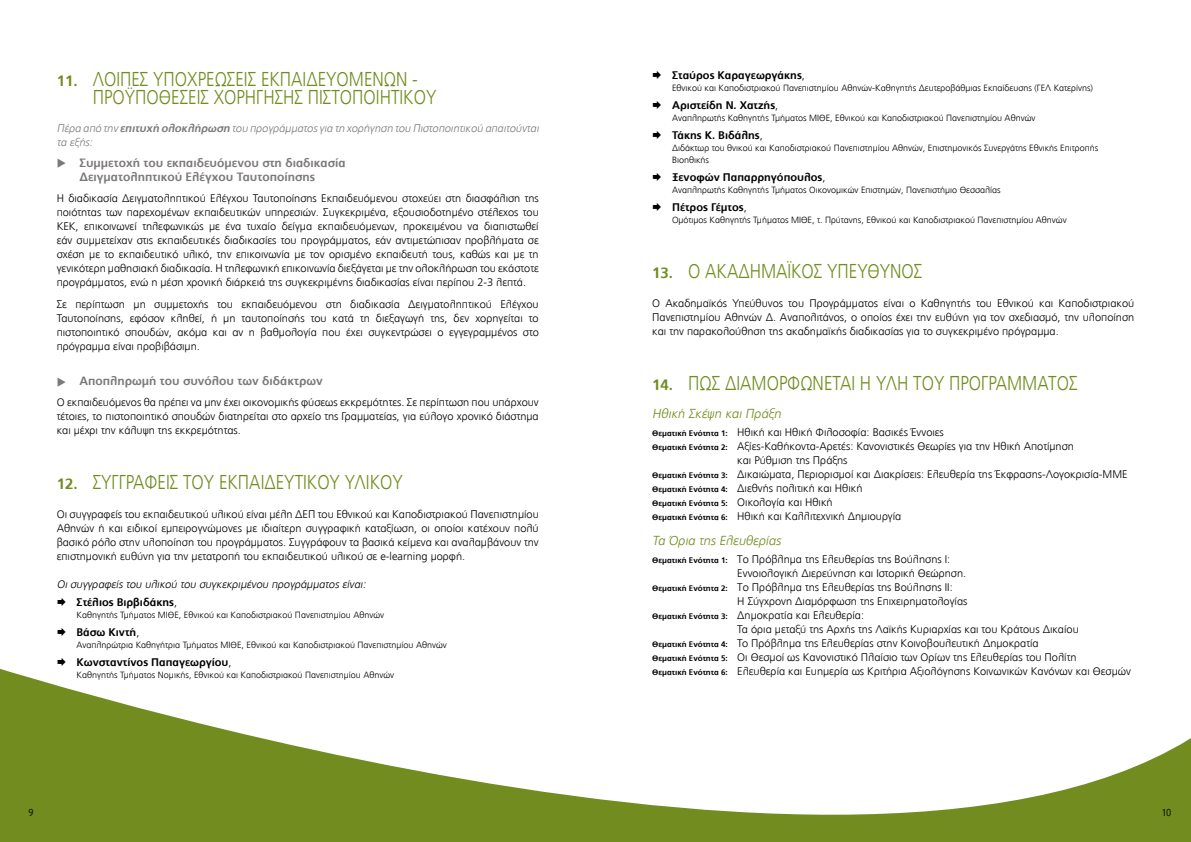
<style>
.page{position:relative;width:1191px;height:842px;background:#fff}
.page>*{position:absolute;margin:0;border:0;box-sizing:border-box;transform-origin:0 0}
.t1{font:300 20px/18px "PF Catalog";color:#738c1f;scale:.85 1}
.t2{font:italic 300 13px "PF Catalog";color:#738c1f}
.t3{font:700 12px/14px "PF Catalog";color:#7d797b}
.t4{font:300 11px/14px "PF Catalog";color:#000;text-align:justify}
.t5{font:700 11px "PF Catalog";color:#000}
.t6{font:italic 300 11px/14px "PF Catalog";color:#7d797b}
.t7{font:italic 300 11px/18px "PF Catalog";color:#000}
.t8{font:300 10px "PF Transit Condensed";color:#000}
.t9{font:300 9px/12px "PF Catalog";color:#000}
.t10{font:700 8px "PF Catalog";color:#000}
.s1{font-weight:700;font-size:15px}
.s2{font-weight:700}
.s3{font-weight:700;font-style:normal}
.s4{font-style:normal}
.s5{font-weight:300}
.s6{font-weight:700;font-size:8px}
.s7{font-weight:300;font-size:11px}
</style>
<div class="page">
<svg style="left:0;top:668px;width:1191px;height:174px"></svg>
<h1 class="t1" style="left:93px;top:70px;width:406px;text-indent:-36px"><span class="s1">11.</span> ΛΟΙΠΕΣ ΥΠΟΧΡΕΩΣΕΙΣ ΕΚΠΑΙΔΕΥΟΜΕΝΩΝ -<br>ΠΡΟΫΠΟΘΕΣΕΙΣ ΧΟΡΗΓΗΣΗΣ ΠΙΣΤΟΠΟΙΗΤΙΚΟΥ</h1>
<p class="t6" style="left:57px;top:122px;width:486px">Πέρα από την <span class="s2">επιτυχή ολοκλήρωση</span> του προγράμματος για τη χορήγηση του Πιστοποιητικού απαιτούνται τα εξής:</p>
<p class="t3" style="left:79px;top:156px;width:268px;text-indent:-23px">◆ Συμμετοχή του εκπαιδευόμενου στη διαδικασία<br>Δειγματοληπτικού Ελέγχου Ταυτοποίησης</p>
<p class="t4" style="left:57px;top:192px;width:483px">Η διαδικασία Δειγματοληπτικού Ελέγχου Ταυτοποίησης Εκπαιδευόμενου στοχεύει στη διασφάλιση της ποιότητας των παρεχομένων εκπαιδευτικών υπηρεσιών. Συγκεκριμένα, εξουσιοδοτημένο στέλεχος του ΚΕΚ, επικοινωνεί τηλεφωνικώς με ένα τυχαίο δείγμα εκπαιδευόμενων, προκειμένου να διαπιστωθεί εάν συμμετείχαν στις εκπαιδευτικές διαδικασίες του προγράμματος, εάν αντιμετώπισαν προβλήματα σε σχέση με το εκπαιδευτικό υλικό, την επικοινωνία με τον ορισμένο εκπαιδευτή τους, καθώς και με τη γενικότερη μαθησιακή διαδικασία. Η τηλεφωνική επικοινωνία διεξάγεται με την ολοκλήρωση του εκάστοτε προγράμματος, ενώ η μέση χρονική διάρκειά της συγκεκριμένης διαδικασίας είναι περίπου 2-3 λεπτά.</p>
<p class="t4" style="left:57px;top:298px;width:483px">Σε περίπτωση μη συμμετοχής του εκπαιδευόμενου στη διαδικασία Δειγματοληπτικού Ελέγχου Ταυτοποίησης, εφόσον κληθεί, ή μη ταυτοποίησής του κατά τη διεξαγωγή της, δεν χορηγείται το πιστοποιητικό σπουδών, ακόμα και αν η βαθμολογία που έχει συγκεντρώσει ο εγγεγραμμένος στο πρόγραμμα είναι προβιβάσιμη.</p>
<p class="t3" style="left:57px;top:374px;width:267px">◆ Αποπληρωμή του συνόλου των διδάκτρων</p>
<p class="t4" style="left:57px;top:396px;width:483px">Ο εκπαιδευόμενος θα πρέπει να μην έχει οικονομικής φύσεως εκκρεμότητες. Σε περίπτωση που υπάρχουν τέτοιες, το πιστοποιητικό σπουδών διατηρείται στο αρχείο της Γραμματείας, για εύλογο χρονικό διάστημα και μέχρι την κάλυψη της εκκρεμότητας.</p>
<h1 class="t1" style="left:57px;top:474px;width:408px"><span class="s1">12.</span> ΣΥΓΓΡΑΦΕΙΣ ΤΟΥ ΕΚΠΑΙΔΕΥΤΙΚΟΥ ΥΛΙΚΟΥ</h1>
<p class="t4" style="left:57px;top:507px;width:483px">Οι συγγραφείς του εκπαιδευτικού υλικού είναι μέλη ΔΕΠ του Εθνικού και Καποδιστριακού Πανεπιστημίου Αθηνών ή και ειδικοί εμπειρογνώμονες με ιδιαίτερη συγγραφική καταξίωση, οι οποίοι κατέχουν πολύ βασικό ρόλο στην υλοποίηση του προγράμματος. Συγγράφουν τα βασικά κείμενα και αναλαμβάνουν την επιστημονική ευθύνη για την μετατροπή του εκπαιδευτικού υλικού σε e-learning μορφή.</p>
<p class="t7" style="left:77px;top:575px;width:293px;text-indent:-20px">Οι συγγραφείς του υλικού του συγκεκριμένου προγράμματος είναι:<br><span class="s3">Στέλιος Βιρβιδάκης</span><span class="s4">,</span></p>
<p class="t9" style="left:77px;top:609px;width:309px">Καθηγητής Τμήματος ΜΙΘΕ, Εθνικού και Καποδιστριακού Πανεπιστημίου Αθηνών</p>
<p class="t5" style="left:77px;top:626px;width:64px">Βάσω Κιντή<span class="s5">,</span></p>
<p class="t9" style="left:77px;top:639px;width:372px">Αναπληρώτρια Καθηγήτρια Τμήματος ΜΙΘΕ, Εθνικού και Καποδιστριακού Πανεπιστημίου Αθηνών</p>
<p class="t5" style="left:77px;top:656px;width:157px">Κωνσταντίνος Παπαγεωργίου<span class="s5">,</span></p>
<p class="t9" style="left:77px;top:669px;width:319px">Καθηγητής Τμήματος Νομικής, Εθνικού και Καποδιστριακού Πανεπιστημίου Αθηνών</p>
<p class="t5" style="left:672px;top:69px;width:134px">Σταύρος Καραγεωργάκης<span class="s5">,</span></p>
<p class="t9" style="left:672px;top:82px;width:422px">Εθνικού και Καποδιστριακού Πανεπιστημίου Αθηνών-Καθηγητής Δευτεροβάθμιας Εκπαίδευσης (ΓΕΛ Κατερίνης)</p>
<p class="t5" style="left:672px;top:99px;width:108px">Αριστείδη Ν. Χατζής<span class="s5">,</span></p>
<p class="t9" style="left:672px;top:112px;width:365px">Αναπληρωτής Καθηγητής Τμήματος ΜΙΘΕ, Εθνικού και Καποδιστριακού Πανεπιστημίου Αθηνών</p>
<p class="t5" style="left:672px;top:129px;width:92px">Τάκης Κ. Βιδάλης<span class="s5">,</span></p>
<p class="t9" style="left:672px;top:142px;width:427px">Διδάκτωρ του θνικού και Καποδιστριακού Πανεπιστημίου Αθηνών, Επιστημονικός Συνεργάτης Εθνικής Επιτροπής<br>Βιοηθικής</p>
<p class="t5" style="left:672px;top:171px;width:155px">Ξενοφών Παπαρρηγόπουλος<span class="s5">,</span></p>
<p class="t9" style="left:672px;top:184px;width:330px">Αναπληρωτής Καθηγητής Τμήματος Οικονομικών Επιστημών, Πανεπιστήμιο Θεσσαλίας</p>
<p class="t5" style="left:672px;top:201px;width:76px">Πέτρος Γέμτος<span class="s5">,</span></p>
<p class="t9" style="left:672px;top:214px;width:396px">Ομότιμος Καθηγητής Τμήματος ΜΙΘΕ, τ. Πρύτανης, Εθνικού και Καποδιστριακού Πανεπιστημίου Αθηνών</p>
<h1 class="t1" style="left:652px;top:263px;width:319px"><span class="s1">13.</span> Ο ΑΚΑΔΗΜΑΪΚΟΣ ΥΠΕΥΘΥΝΟΣ</h1>
<p class="t4" style="left:652px;top:296px;width:483px">Ο Ακαδημαϊκός Υπεύθυνος του Προγράμματος είναι ο Καθηγητής του Εθνικού και Καποδιστριακού Πανεπιστημίου Αθηνών Δ. Αναπολιτάνος, ο οποίος έχει την ευθύνη για τον σχεδιασμό, την υλοποίηση και την παρακολούθηση της ακαδημαϊκής διαδικασίας για το συγκεκριμένο πρόγραμμα.</p>
<h1 class="t1" style="left:652px;top:374px;width:502px"><span class="s1">14.</span> ΠΩΣ ΔΙΑΜΟΡΦΩΝΕΤΑΙ Η ΥΛΗ ΤΟΥ ΠΡΟΓΡΑΜΜΑΤΟΣ</h1>
<p class="t2" style="left:652px;top:406px;width:133px">Ηθική Σκέψη και Πράξη</p>
<p class="t4" style="left:652px;top:426px;width:293px"><span class="s6">Θεματική Ενότητα 1:</span> Ηθική και Ηθική Φιλοσοφία: Βασικές Έννοιες</p>
<p class="t4" style="left:652px;top:440px;width:423px"><span class="s6">Θεματική Ενότητα 2:</span> Αξίες-Καθήκοντα-Αρετές: Κανονιστικές Θεωρίες για την Ηθική Αποτίμηση</p>
<p class="t4" style="left:737px;top:454px;width:112px">και Ρύθμιση της Πράξης</p>
<p class="t4" style="left:652px;top:468px;width:477px"><span class="s6">Θεματική Ενότητα 3:</span> Δικαιώματα, Περιορισμοί και Διακρίσεις: Ελευθερία της Έκφρασης-Λογοκρισία-ΜΜΕ</p>
<p class="t4" style="left:652px;top:482px;width:212px"><span class="s6">Θεματική Ενότητα 4:</span> Διεθνής πολιτική και Ηθική</p>
<p class="t10" style="left:652px;top:499px;width:182px">Θεματική Ενότητα 5: <span class="s7">Οικολογία και Ηθική</span></p>
<p class="t4" style="left:652px;top:510px;width:251px"><span class="s6">Θεματική Ενότητα 6:</span> Ηθική και Καλλιτεχνική Δημιουργία</p>
<p class="t2" style="left:652px;top:533px;width:133px">Τα Όρια της Ελευθερίας</p>
<p class="t4" style="left:652px;top:553px;width:299px"><span class="s6">Θεματική Ενότητα 1:</span> Τo Πρόβλημα της Ελευθερίας της Βούλησης Ι:</p>
<p class="t4" style="left:737px;top:567px;width:230px">Εννοιολογική Διερεύνηση και Ιστορική Θεώρηση.</p>
<p class="t4" style="left:652px;top:581px;width:302px"><span class="s6">Θεματική Ενότητα 2:</span> Τo Πρόβλημα της Ελευθερίας της Βούλησης ΙΙ:</p>
<p class="t4" style="left:737px;top:595px;width:232px">Η Σύγχρονη Διαμόρφωση της Επιχειρηματολογίας</p>
<p class="t4" style="left:652px;top:609px;width:213px"><span class="s6">Θεματική Ενότητα 3:</span> Δημοκρατία και Ελευθερία:</p>
<p class="t4" style="left:737px;top:623px;width:343px">Τα όρια μεταξύ της Αρχής της Λαϊκής Κυριαρχίας και του Κράτους Δικαίου</p>
<p class="t4" style="left:652px;top:637px;width:388px"><span class="s6">Θεματική Ενότητα 4:</span> Το Πρόβλημα της Ελευθερίας στην Κοινοβουλευτική Δημοκρατία</p>
<p class="t4" style="left:652px;top:651px;width:426px"><span class="s6">Θεματική Ενότητα 5:</span> Οι Θεσμοί ως Κανονιστικό Πλαίσιο των Ορίων της Ελευθερίας του Πολίτη</p>
<p class="t4" style="left:652px;top:665px;width:480px"><span class="s6">Θεματική Ενότητα 6:</span> Ελευθερία και Ευημερία ως Κριτήρια Αξιολόγησης Κοινωνικών Κανόνων και Θεσμών</p>
<p class="t8" style="left:28px;top:807px;width:7px">9</p>
<p class="t8" style="left:1162px;top:807px;width:10px">10</p>
</div>
